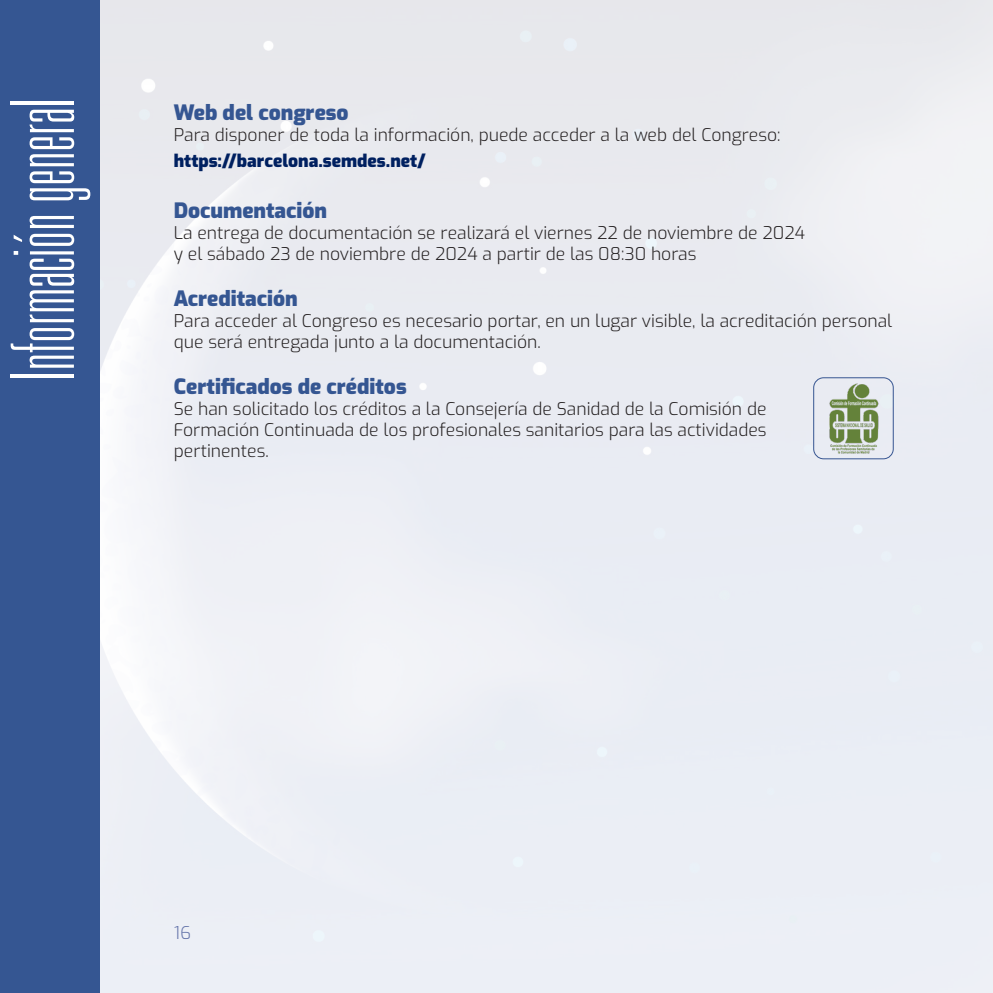
<style>
.page{position:relative;width:993px;height:993px;background:#fff}
.page>*{position:absolute;margin:0;border:0;box-sizing:border-box;transform-origin:0 0}
.t1{font:100 ultra-condensed 87.5px "Univers LT Std";color:#fff}
.DIA{font:900 21px "Exo";color:#355692}
.t2{font:300 17.5px/21px "Exo";color:#231f20}
.BLOQUE{font:900 17.5px "Exo";color:#002060}
.t3{font:300 17.5px "Exo";color:#6978ab}
</style>
<div class="page">
<div style="left:99px;top:0;width:893px;height:992px;background:#eaedf4"></div>
<div style="left:0;top:0;width:99px;height:992px;background:#355692"></div>
<img style="left:813px;top:382px;width:78px;height:72px">
<div style="left:813px;top:377px;width:80px;height:82px;border:1px solid #365591;border-radius:10px"></div>
<hr style="left:992px;top:0;width:1px;height:992px;background:#355692">
<p class="t1" style="left:-2px;top:380px;width:282px;rotate:-90deg">Información general</p>
<p class="DIA" style="left:174px;top:97px;width:176px">Web del congreso</p>
<p class="t2" style="left:174px;top:124px;width:608px">Para disponer de toda la información, puede acceder a la web del Congreso:</p>
<p class="BLOQUE" style="left:174px;top:148px;width:254px">https://barcelona.semdes.net/</p>
<p class="DIA" style="left:174px;top:195px;width:155px">Documentación</p>
<p class="t2" style="left:174px;top:221px;width:632px">La entrega de documentación se realizará el viernes 22 de noviembre de 2024 y el sábado 23 de noviembre de 2024 a partir de las 08:30 horas</p>
<p class="DIA" style="left:174px;top:283px;width:125px">Acreditación</p>
<p class="t2" style="left:174px;top:309px;width:719px">Para acceder al Congreso es necesario portar, en un lugar visible, la acreditación personal que será entregada junto a la documentación.</p>
<p class="DIA" style="left:174px;top:371px;width:234px">Certificados de créditos</p>
<p class="t2" style="left:174px;top:397px;width:594px;text-align:justify">Se han solicitado los créditos a la Consejería de Sanidad de la Comisión de Formación Continuada de los profesionales sanitarios para las actividades pertinentes.</p>
<p class="t3" style="left:174px;top:919px;width:19px">16</p>
</div>
